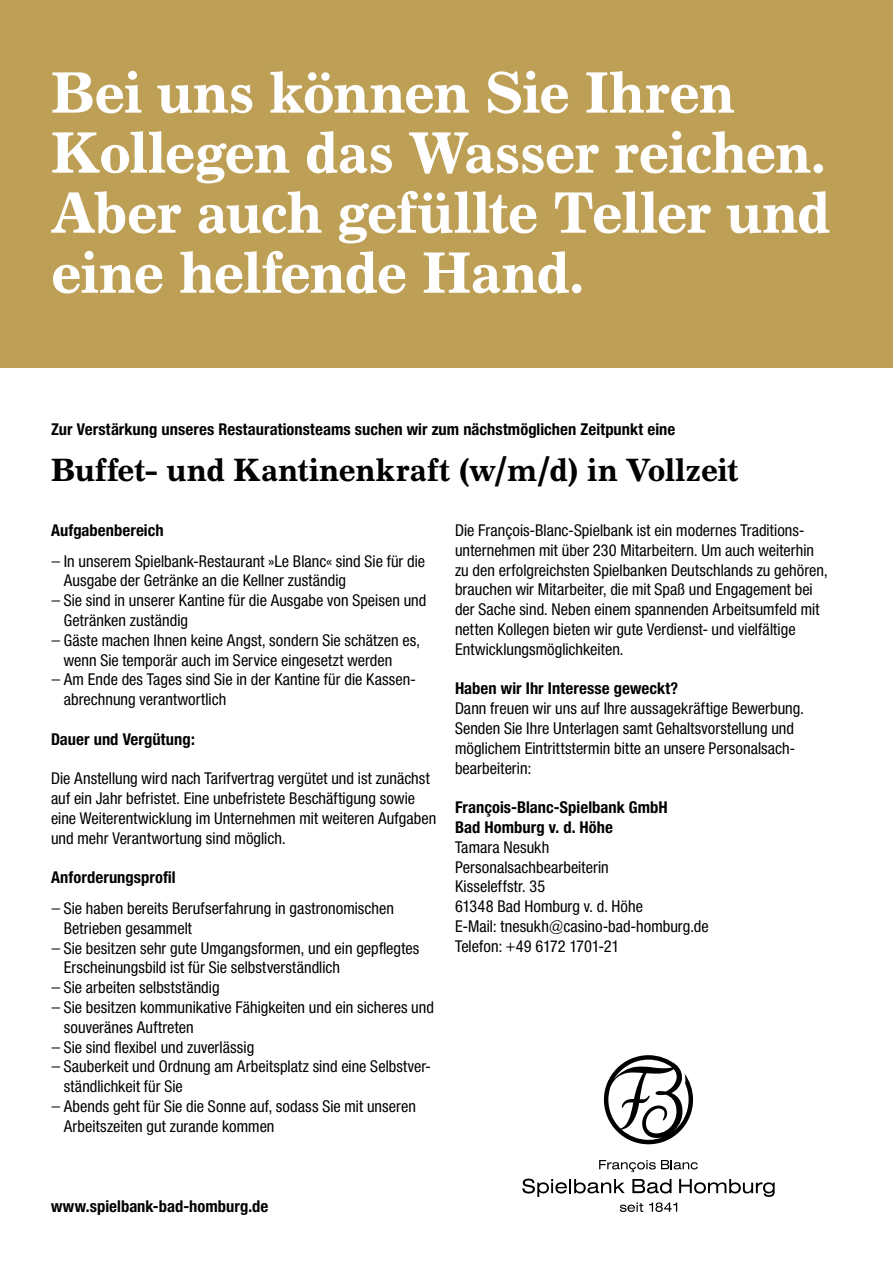
<style>
.page{position:relative;width:893px;height:1263px;background:#fff}
.page>*{position:absolute;margin:0;border:0;box-sizing:border-box;transform-origin:0 0}
.t1{font:700 57px/60px "Primus Antiqua BQ";letter-spacing:-.015em;color:#fff}
.t2{font:700 31.5px "Primus Antiqua BQ";letter-spacing:.005em;color:#000}
.t3{font:16.5px/19.8px "Neue Helvetica Condensed BQ";letter-spacing:.005em;color:#000}
.t4{font:700 16.5px/19.8px "Neue Helvetica Condensed BQ";letter-spacing:.005em;color:#000}
</style>
<div class="page">
<div style="left:0;top:0;width:893px;height:367px;background:#be9f56"></div>
<svg style="left:604px;top:1055px;width:89px;height:89px"></svg>
<svg style="left:599px;top:1160px;width:99px;height:12px"></svg>
<svg style="left:522px;top:1178px;width:253px;height:34px"></svg>
<h1 class="t1" style="left:51px;top:63px;width:781px">Bei uns können Sie Ihren<br>Kollegen das Wasser reichen.<br>Aber auch gefüllte Teller und eine helfende Hand.</h1>
<p class="t4" style="left:51px;top:419px;width:626px">Zur Verstärkung unseres Restaurationsteams suchen wir zum nächstmöglichen Zeitpunkt eine</p>
<h2 class="t2" style="left:51px;top:451px;width:688px">Buffet- und Kantinenkraft (w/m/d) in Vollzeit</h2>
<p class="t4" style="left:51px;top:520px;width:114px">Aufgabenbereich</p>
<p class="t3" style="left:64px;top:551px;width:363px;text-indent:-13px">— In unserem Spielbank-Restaurant »Le Blanc« sind Sie für die<br>Ausgabe der Getränke an die Kellner zuständig</p>
<p class="t3" style="left:64px;top:591px;width:364px;text-indent:-13px">— Sie sind in unserer Kantine für die Ausgabe von Speisen und<br>Getränken zuständig</p>
<p class="t3" style="left:64px;top:630px;width:357px;text-indent:-13px">— Gäste machen Ihnen keine Angst, sondern Sie schätzen es, wenn Sie temporär auch im Service eingesetzt werden</p>
<p class="t3" style="left:64px;top:670px;width:353px;text-indent:-13px">— Am Ende des Tages sind Sie in der Kantine für die Kassen&shy;abrechnung verantwortlich</p>
<p class="t4" style="left:51px;top:729px;width:145px">Dauer und Vergütung:</p>
<p class="t3" style="left:51px;top:769px;width:387px">Die Anstellung wird nach Tarifvertrag vergütet und ist zunächst auf ein Jahr befristet. Eine unbefristete Beschäftigung sowie eine Weiterentwicklung im Unternehmen mit weiteren Aufgaben und mehr Verantwortung sind möglich.</p>
<p class="t4" style="left:51px;top:868px;width:126px">Anforderungsprofil</p>
<p class="t3" style="left:64px;top:898px;width:332px;text-indent:-13px">— Sie haben bereits Berufserfahrung in gastronomischen<br>Betrieben gesammelt</p>
<p class="t3" style="left:64px;top:938px;width:357px;text-indent:-13px">— Sie besitzen sehr gute Umgangsformen, und ein gepflegtes<br>Erscheinungsbild ist für Sie selbstverständlich</p>
<p class="t3" style="left:51px;top:978px;width:170px">— Sie arbeiten selbstständig</p>
<p class="t3" style="left:64px;top:997px;width:372px;text-indent:-13px">— Sie besitzen kommunikative Fähigkeiten und ein sicheres und souveränes Auftreten</p>
<p class="t3" style="left:51px;top:1037px;width:205px">— Sie sind flexibel und zuverlässig</p>
<p class="t3" style="left:64px;top:1057px;width:368px;text-indent:-13px">— Sauberkeit und Ordnung am Arbeitsplatz sind eine Selbstver&shy;ständlichkeit für Sie</p>
<p class="t3" style="left:64px;top:1096px;width:354px;text-indent:-13px">— Abends geht für Sie die Sonne auf, sodass Sie mit unseren<br>Arbeitszeiten gut zurande kommen</p>
<p class="t3" style="left:455px;top:520px;width:374px">Die François-Blanc-Spielbank ist ein modernes Traditions&shy;unternehmen mit über 230 Mitarbeitern. Um auch weiterhin zu den erfolgreichsten Spielbanken Deutschlands zu gehören, brauchen wir Mitarbeiter, die mit Spaß und Engagement bei der Sache sind. Neben einem spannenden Arbeitsumfeld mit netten Kollegen bieten wir gute Verdienst- und vielfältige Entwicklungsmöglichkeiten.</p>
<p class="t4" style="left:455px;top:679px;width:225px">Haben wir Ihr Interesse geweckt?</p>
<p class="t3" style="left:455px;top:699px;width:350px">Dann freuen wir uns auf Ihre aussagekräftige Bewerbung.<br>Senden Sie Ihre Unterlagen samt Gehaltsvorstellung und möglichem Eintrittstermin bitte an unsere Personalsach&shy;bearbeiterin:</p>
<p class="t4" style="left:455px;top:797px;width:214px">François-Blanc-Spielbank GmbH<br>Bad Homburg v. d. Höhe</p>
<p class="t3" style="left:455px;top:837px;width:255px">Tamara Nesukh<br>Personalsachbearbeiterin<br>Kisseleffstr. 35<br>61348 Bad Homburg v. d. Höhe<br>E-Mail: tnesukh@casino-bad-homburg.de<br>Telefon: +49 6172 1701-21</p>
<p class="t4" style="left:51px;top:1196px;width:219px">www.spielbank-bad-homburg.de</p>
</div>
